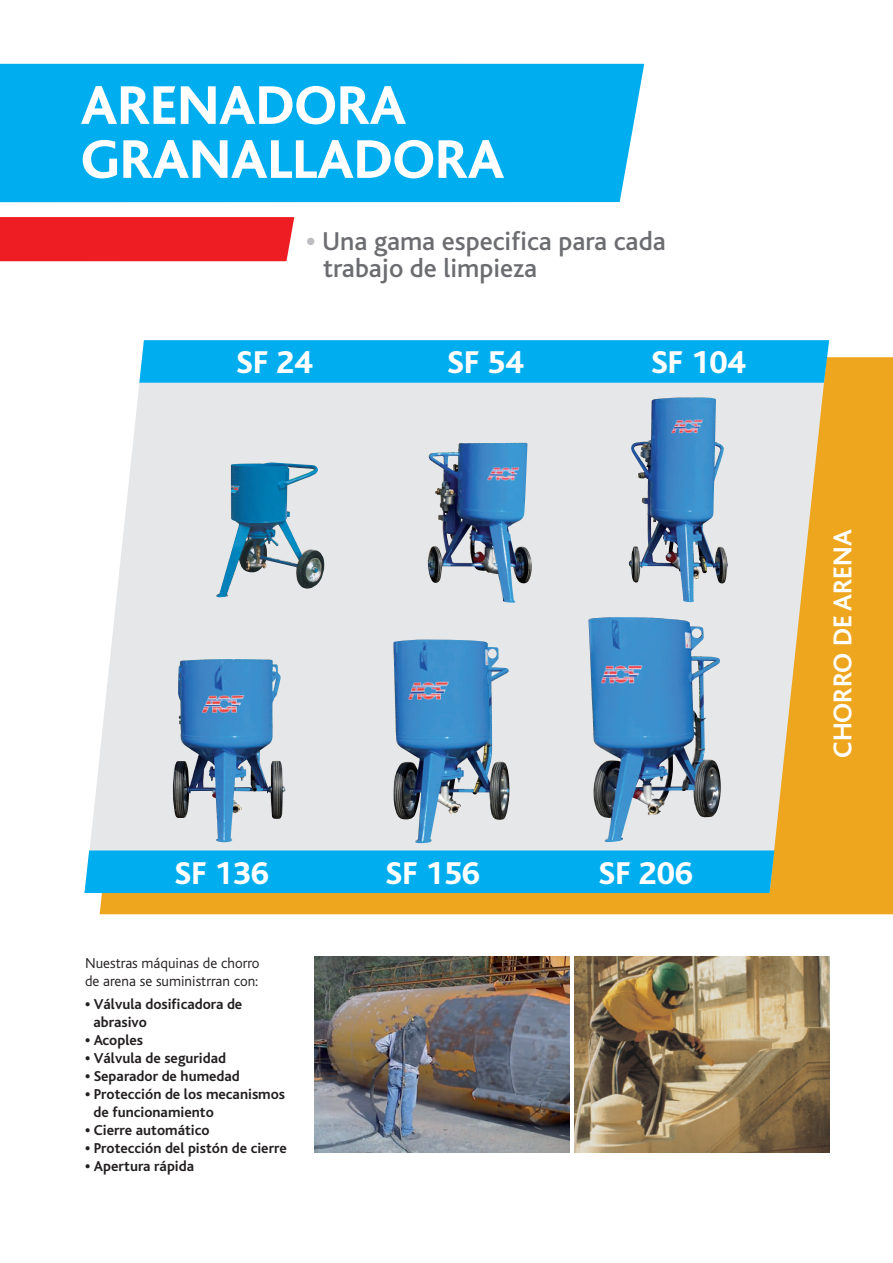
<style>
.page{position:relative;width:893px;height:1263px;background:#fff}
.page>*{position:absolute;margin:0;border:0;box-sizing:border-box;transform-origin:0 0}
.t1{font:800 57px/54px "Bliss";color:#fff}
.t2{font:800 33px "Bliss";color:#fff}
.t3{font:500 27px/27px "Bliss";color:#6c6d70}
.t4{font:700 27px "Bliss";color:#fff}
.t5{font:700 15px/18px "Bliss";color:#231f20}
.t6{font:300 15px/18px "Bliss";color:#231f20}
.s1{font-weight:800;color:#bcbdc0}
.s2{font-weight:800}
</style>
<div class="page">
<div style="left:0;top:64px;width:644px;height:138px;background:#00aeef"></div>
<div style="left:0;top:217px;width:294px;height:44px;background:#ee1d23"></div>
<div style="left:100px;top:357px;width:793px;height:557px;background:#eea61f"></div>
<svg style="left:90px;top:357px;width:738px;height:536px;fill:#e6e7e9"></svg>
<div style="left:139px;top:340px;width:690px;height:43px;background:#00aeef"></div>
<div style="left:84px;top:850px;width:690px;height:43px;background:#00aeef"></div>
<img style="left:315px;top:957px;width:255px;height:195px">
<img style="left:574px;top:957px;width:255px;height:195px">
<img style="left:393px;top:640px;width:117px;height:203px">
<img style="left:173px;top:659px;width:112px;height:183px">
<img style="left:629px;top:397px;width:99px;height:205px">
<img style="left:216px;top:462px;width:110px;height:135px">
<img style="left:427px;top:443px;width:106px;height:160px">
<img style="left:588px;top:617px;width:133px;height:225px">
<h1 class="t1" style="left:81px;top:80px;width:425px">ARENADORA<br>GRANALLADORA</h1>
<h3 class="t3" style="left:323px;top:228px;width:344px;text-indent:-17px"><span class="s1">•</span> Una gama especifica para cada trabajo de limpieza</h3>
<h2 class="t2" style="left:236px;top:345px;width:78px">SF 24</h2>
<h2 class="t2" style="left:447px;top:345px;width:78px">SF 54</h2>
<h2 class="t2" style="left:651px;top:345px;width:96px">SF 104</h2>
<h2 class="t2" style="left:175px;top:856px;width:96px">SF 136</h2>
<p class="t6" style="left:85px;top:955px;width:176px">Nuestras máquinas de chorro de arena se suministrran con:</p>
<p class="t5" style="left:94px;top:995px;width:150px;text-indent:-9px"><span class="s2">•</span> Válvula dosificadora de abrasivo</p>
<p class="t5" style="left:85px;top:1031px;width:60px"><span class="s2">•</span> Acoples</p>
<p class="t5" style="left:85px;top:1049px;width:143px"><span class="s2">•</span> Válvula de seguridad</p>
<p class="t5" style="left:85px;top:1067px;width:156px"><span class="s2">•</span> Separador de humedad</p>
<p class="t5" style="left:94px;top:1085px;width:193px;text-indent:-9px"><span class="s2">•</span> Protección de los mecanismos de funcionamiento</p>
<p class="t5" style="left:85px;top:1121px;width:126px"><span class="s2">•</span> Cierre automático</p>
<p class="t5" style="left:85px;top:1139px;width:203px"><span class="s2">•</span> Protección del pistón de cierre</p>
<p class="t5" style="left:85px;top:1157px;width:111px"><span class="s2">•</span> Apertura rápida</p>
<h2 class="t2" style="left:386px;top:856px;width:96px">SF 156</h2>
<h2 class="t2" style="left:599px;top:856px;width:96px">SF 206</h2>
<h3 class="t4" style="left:829px;top:758px;width:230px;rotate:-90deg">CHORRO DE ARENA</h3>
</div>
